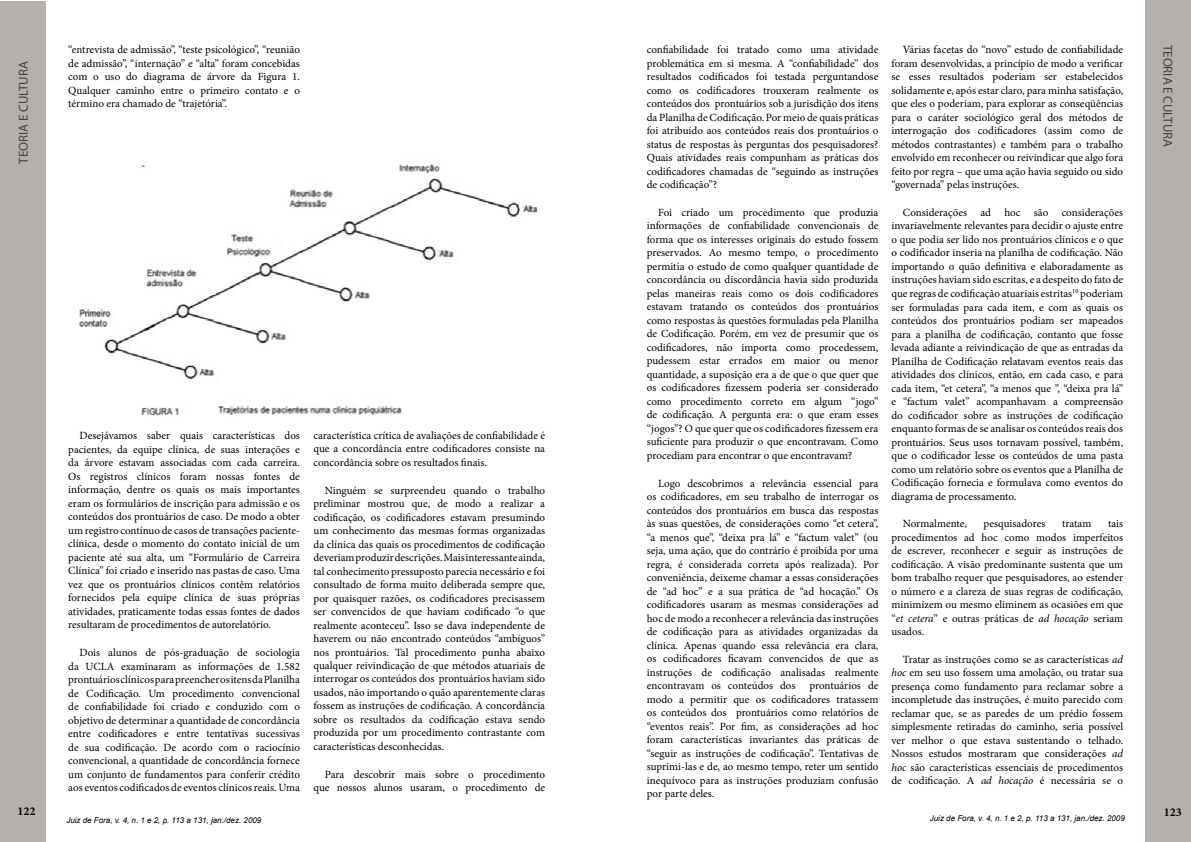
<style>
.page{position:relative;width:1191px;height:842px;background:#fff}
.page>*{position:absolute;margin:0;border:0;box-sizing:border-box;transform-origin:0 0}
.t1{font:13px "Myriad Pro";color:#464547}
.t2{font:700 12px "Minion Pro";color:#000}
.t3{font:11px/13.5px "Minion Pro";color:#000;text-align:justify}
.t4{font:italic 8px "Arial";color:#000}
.s1{font-style:italic}
</style>
<div class="page">
<div style="left:0;top:0;width:46px;height:842px;background:#b4b1ad"></div>
<div style="left:1145px;top:0;width:46px;height:842px;background:#b4b1ad"></div>
<img style="left:74px;top:163px;width:465px;height:253px">
<p class="t1" style="left:16px;top:164px;width:104px;rotate:-90deg">TEORIA E CULTURA</p>
<p class="t3" style="left:68px;top:43px;width:233px">“entrevista de admissão”, “teste psicológico”, “reunião de admissão”, “internação” e “alta” foram concebidas com o uso do diagrama de árvore da Figura 1.<br>Qualquer caminho entre o primeiro contato e o término era chamado de “trajetória”.</p>
<p class="t3" style="left:68px;top:429px;width:233px;text-indent:11px">Desejávamos saber quais características dos pacientes, da equipe clínica, de suas interações e da árvore estavam associadas com cada carreira.<br>Os registros clínicos foram nossas fontes de informação, dentre os quais os mais importantes eram os formulários de inscrição para admissão e os conteúdos dos prontuários de caso. De modo a obter um registro contínuo de casos de transações paciente&shy;clínica, desde o momento do contato inicial de um paciente até sua alta, um “Formulário de Carreira Clínica” foi criado e inserido nas pastas de caso. Uma vez que os prontuários clínicos contêm relatórios fornecidos pela equipe clínica de suas próprias atividades, praticamente todas essas fontes de dados resultaram de procedimentos de autorelatório.</p>
<p class="t3" style="left:68px;top:646px;width:233px;text-indent:11px">Dois alunos de pós-graduação de sociologia da UCLA examinaram as informações de 1.582 prontuários clínicos para preencher os itens da Planilha de Codificação. Um procedimento convencional de confiabilidade foi criado e conduzido com o objetivo de determinar a quantidade de concordância entre codificadores e entre tentativas sucessivas de sua codificação. De acordo com o raciocínio convencional, a quantidade de concordância fornece um conjunto de fundamentos para conferir crédito aos eventos codificados de eventos clínicos reais. Uma</p>
<p class="t3" style="left:313px;top:429px;width:233px">característica crítica de avaliações de confiabilidade é que a concordância entre codificadores consiste na concordância sobre os resultados finais.</p>
<p class="t3" style="left:313px;top:483px;width:233px;text-indent:11px">Ninguém se surpreendeu quando o trabalho preliminar mostrou que, de modo a realizar a codificação, os codificadores estavam presumindo um conhecimento das mesmas formas organizadas da clínica das quais os procedimentos de codificação deveriam produzir descrições. Mais interessante ainda, tal conhecimento pressuposto parecia necessário e foi consultado de forma muito deliberada sempre que, por quaisquer razões, os codificadores precisassem ser convencidos de que haviam codificado “o que realmente aconteceu”. Isso se dava independente de haverem ou não encontrado conteúdos “ambíguos” nos prontuários. Tal procedimento punha abaixo qualquer reivindicação de que métodos atuariais de interrogar os conteúdos dos prontuários haviam sido usados, não importando o quão aparentemente claras fossem as instruções de codificação. A concordância sobre os resultados da codificação estava sendo produzida por um procedimento contrastante com características desconhecidas.</p>
<p class="t3" style="left:313px;top:767px;width:233px;text-align:right">Para descobrir mais sobre o procedimento que nossos alunos usaram, o procedimento de</p>
<p class="t3" style="left:647px;top:43px;width:233px">confiabilidade foi tratado como uma atividade problemática em si mesma. A “confiabilidade” dos resultados codificados foi testada perguntandose como os codificadores trouxeram realmente os conteúdos dos prontuários sob a jurisdição dos itens da Planilha de Codificação. Por meio de quais práticas foi atribuído aos conteúdos reais dos prontuários o status de respostas às perguntas dos pesquisadores?<br>Quais atividades reais compunham as práticas dos codificadores chamadas de “seguindo as instruções de codificação”?</p>
<p class="t3" style="left:647px;top:206px;width:233px;text-indent:11px">Foi criado um procedimento que produzia informações de confiabilidade convencionais de forma que os interesses originais do estudo fossem preservados. Ao mesmo tempo, o procedimento permitia o estudo de como qualquer quantidade de concordância ou discordância havia sido produzida pelas maneiras reais como os dois codificadores estavam tratando os conteúdos dos prontuários como respostas às questões formuladas pela Planilha de Codificação. Porém, em vez de presumir que os codificadores, não importa como procedessem, pudessem estar errados em maior ou menor quantidade, a suposição era a de que o que quer que os codificadores fizessem poderia ser considerado como procedimento correto em algum “jogo” de codificação. A pergunta era: o que eram esses “jogos”? O que quer que os codificadores fizessem era suficiente para produzir o que encontravam. Como procediam para encontrar o que encontravam?</p>
<p class="t3" style="left:647px;top:476px;width:233px;text-indent:11px">Logo descobrimos a relevância essencial para os codificadores, em seu trabalho de interrogar os conteúdos dos prontuários em busca das respostas às suas questões, de considerações como “et cetera”, “a menos que”, “deixa pra lá” e “factum valet” (ou seja, uma ação, que do contrário é proibida por uma regra, é considerada correta após realizada). Por conveniência, deixeme chamar a essas considerações de “ad hoc” e a sua prática de “ad hocação.” Os codificadores usaram as mesmas considerações ad hoc de modo a reconhecer a relevância das instruções de codificação para as atividades organizadas da clínica. Apenas quando essa relevância era clara, os codificadores ficavam convencidos de que as instruções de codificação analisadas realmente encontravam os conteúdos dos</p>
<p class="t3" style="left:647px;top:679px;width:233px;text-indent:163px">prontuários de modo a permitir que os codificadores tratassem os conteúdos dos prontuários como relatórios de “eventos reais”. Por fim, as considerações ad hoc foram características invariantes das práticas de “seguir as instruções de codificação”. Tentativas de suprimi-las e de, ao mesmo tempo, reter um sentido inequívoco para as instruções produziam confusão por parte deles.</p>
<p class="t3" style="left:891px;top:43px;width:233px;text-indent:11px">Várias facetas do “novo” estudo de confiabilidade foram desenvolvidas, a princípio de modo a verificar se esses resultados poderiam ser estabelecidos solidamente e, após estar claro, para minha satisfação, que eles o poderiam, para explorar as conseqüências para o caráter sociológico geral dos métodos de interrogação dos codificadores (assim como de métodos contrastantes) e também para o trabalho envolvido em reconhecer ou reivindicar que algo fora feito por regra – que uma ação havia seguido ou sido “governada” pelas instruções.</p>
<p class="t3" style="left:891px;top:206px;width:233px;text-indent:11px">Considerações ad hoc são considerações invariavelmente relevantes para decidir o ajuste entre o que podia ser lido nos prontuários clínicos e o que o codificador inseria na planilha de codificação. Não importando o quão definitiva e elaboradamente as instruções haviam sido escritas, e a despeito do fato de que regras de codificação atuariais estritas<sup>10</sup> poderiam ser formuladas para cada item, e com as quais os conteúdos dos prontuários podiam ser mapeados para a planilha de codificação, contanto que fosse levada adiante a reivindicação de que as entradas da Planilha de Codificação relatavam eventos reais das atividades dos clínicos, então, em cada caso, e para cada item, “et cetera”, “a menos que ”, “deixa pra lá” e “factum valet” acompanhavam a compreensão do codificador sobre as instruções de codificação enquanto formas de se analisar os conteúdos reais dos prontuários. Seus usos tornavam possível, também, que o codificador lesse os conteúdos de uma pasta como um relatório sobre os eventos que a Planilha de Codificação fornecia e formulava como eventos do diagrama de processamento.</p>
<p class="t3" style="left:903px;top:517px;width:66px">Normalmente,</p>
<p class="t3" style="left:983px;top:517px;width:63px">pesquisadores</p>
<p class="t3" style="left:1062px;top:517px;width:31px">tratam</p>
<p class="t3" style="left:891px;top:517px;width:233px;text-indent:216px">tais procedimentos ad hoc como modos imperfeitos de escrever, reconhecer e seguir as instruções de codificação. A visão predominante sustenta que um bom trabalho requer que pesquisadores, ao estender o número e a clareza de suas regras de codificação, minimizem ou mesmo eliminem as ocasiões em que “<span class="s1">et cetera</span>” e outras práticas de <span class="s1">ad hocação</span> seriam usados.</p>
<p class="t3" style="left:891px;top:653px;width:233px;text-indent:11px">Tratar as instruções como se as características <span class="s1">ad hoc</span> em seu uso fossem uma amolação, ou tratar sua presença como fundamento para reclamar sobre a incompletude das instruções, é muito parecido com reclamar que, se as paredes de um prédio fossem simplesmente retiradas do caminho, seria possível ver melhor o que estava sustentando o telhado.<br>Nossos estudos mostraram que considerações <span class="s1">ad hoc</span> são características essenciais de procedimentos de codificação. A <span class="s1">ad hocação</span> é necessária se o</p>
<p class="t1" style="left:1175px;top:45px;width:104px;rotate:90deg">TEORIA E CULTURA</p>
<p class="t2" style="left:18px;top:802px;width:19px">122</p>
<p class="t2" style="left:1163px;top:804px;width:19px">123</p>
<p class="t4" style="left:66px;top:814px;width:196px">Juiz de Fora, v. 4, n. 1 e 2, p. 113 a 131, jan./dez. 2009</p>
<p class="t4" style="left:929px;top:813px;width:196px">Juiz de Fora, v. 4, n. 1 e 2, p. 113 a 131, jan./dez. 2009</p>
</div>
